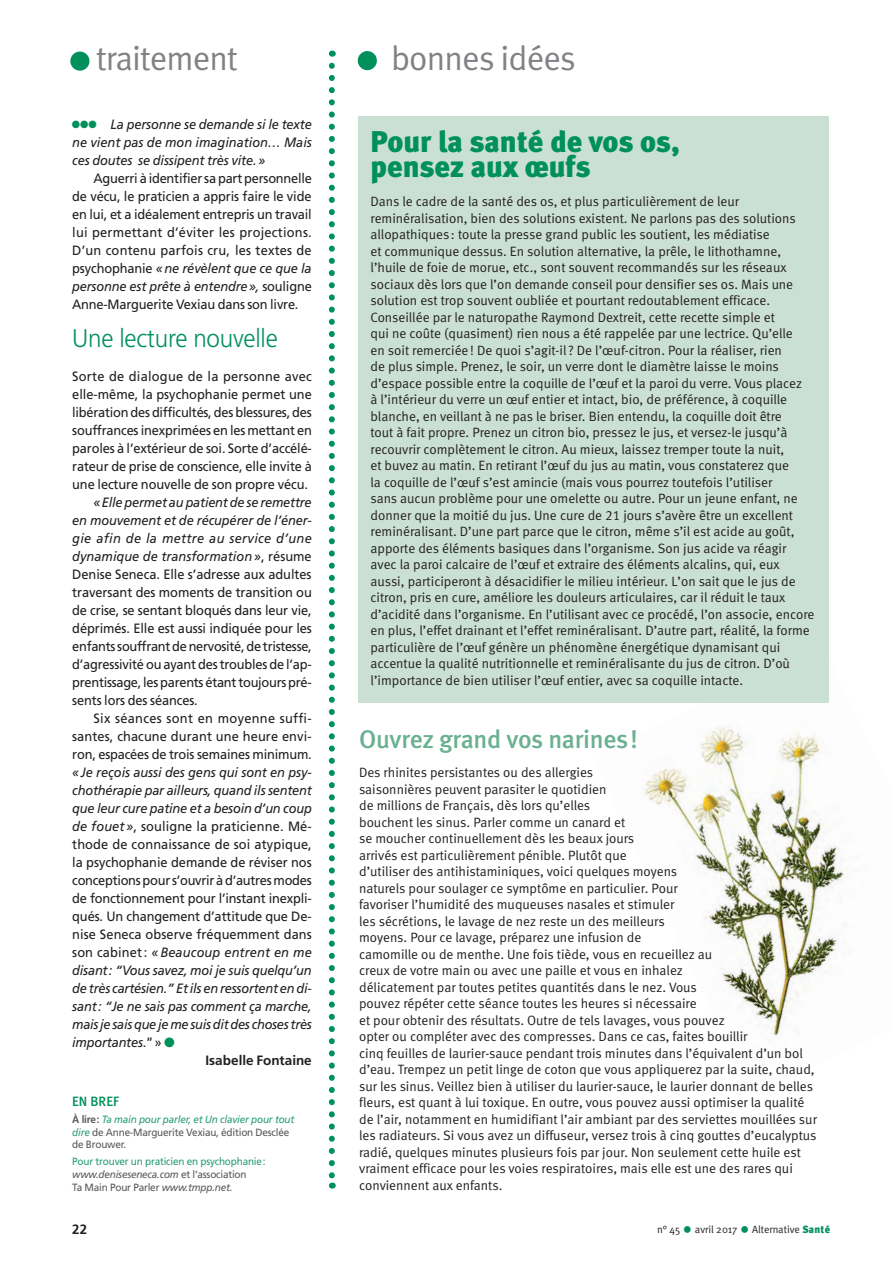
<style>
.page{position:relative;width:893px;height:1263px;background:#fff}
.page>*{position:absolute;margin:0;border:0;box-sizing:border-box;transform-origin:0 0}
.t1{font:34.05px "Meta Normal LF";letter-spacing:-.025em;color:#808285}
.t2{font:30px/25.5px "Meta Black LF";color:#00905c}
.t3{font:25.5px "Meta Medium LF";letter-spacing:-.01em;color:#6bb092}
.t4{font:300 25.5px "Frutiger";letter-spacing:-.01em;color:#00905c;scale:.95 1}
.t5{font:13.5px/16.5px "Meta Normal LF";color:#231f20}
.t6{font:13.5px/18px "Frutiger";letter-spacing:-.01em;color:#231f20;text-align:justify;scale:.95 1}
.t7{font:italic 13.5px/18px "Frutiger";letter-spacing:-.015em;color:#231f20;text-align:justify;scale:.95 1}
.t8{font:13.5px "Frutiger";letter-spacing:.01em;color:#231f20;scale:.95 1}
.t9{font:italic 13.5px "Frutiger";letter-spacing:.01em;color:#231f20;scale:.95 1}
.t10{font:700 13.5px "Frutiger";color:#231f20}
.t11{font:13.5px "Meta Medium LF";color:#00905c}
.t12{font:10.5px/12.8px "Frutiger";letter-spacing:-.02em;color:#299d76;scale:.95 1}
.t13{font:10.5px/12.8px "Frutiger";letter-spacing:-.02em;color:#57585a;scale:.95 1}
.t14{font:10.5px "Meta Normal";color:#231f20}
.t15{font:10.5px "Zapf Dingbats ITC";color:#00905c}
.s1{font-style:italic}
.s2{font-style:normal}
.s3{color:#00905c}
.s4{font-weight:700}
.s5{font-style:italic;color:#299d76}
.s6{font-style:italic;color:#57585a}
.s7{color:#57585a}
.s8{font-family:"Minion Pro";font-size:25.5px;color:#00905c}
.s9{font-family:"Meta";font-weight:900;color:#00905c}
</style>
<div class="page">
<div style="left:70px;top:52px;width:19px;height:19px;background:#00905c;border-radius:50%"></div>
<img style="left:643px;top:726px;width:203px;height:311px">
<div style="left:358px;top:51px;width:19px;height:19px;background:#00905c;border-radius:50%"></div>
<svg style="left:329px;top:66px;width:6px;height:1122px"></svg>
<div style="left:358px;top:116px;width:471px;height:587px;background:#cbe0d4"></div>
<h1 class="t1" style="left:96px;top:38px;width:143px">traitement</h1>
<p class="t7" style="left:72px;top:115px;width:254px;text-indent:38px">La personne se demande si le texte ne vient pas de mon imagination… Mais ces doutes se dissipent très vite.»</p>
<p class="t6" style="left:72px;top:169px;width:254px;text-indent:21px">Aguerri à identifier sa part personnelle de vécu, le praticien a appris faire le vide en lui, et a idéalement entrepris un travail lui permettant d’éviter les projections.<br>D’un contenu parfois cru, les textes de psychophanie <span class="s1">«ne révèlent que ce que la personne est prête à entendre»,</span> souligne Anne-Marguerite Vexiau dans son livre.</p>
<h3 class="t4" style="left:72px;top:324px;width:218px">Une lecture nouvelle</h3>
<p class="t6" style="left:72px;top:367px;width:254px">Sorte de dialogue de la personne avec elle-même, la psychophanie permet une libération des difficultés, des blessures, des souffrances inexprimées en les mettant en paroles à l’extérieur de soi. Sorte d’accélé&shy;rateur de prise de conscience, elle invite à une lecture nouvelle de son propre vécu.</p>
<p class="t6" style="left:72px;top:493px;width:254px;text-indent:21px"><span class="s1">«Elle permet au patient de se remettre en mouvement et de récupérer de l’éner&shy;gie afin de la mettre au service d’une dynamique de transformation»</span>, résume Denise Seneca. Elle s’adresse aux adultes traversant des moments de transition ou de crise, se sentant bloqués dans leur vie, déprimés. Elle est aussi indiquée pour les enfants souffrant de nervosité, de tristesse, d’agressivité ou ayant des troubles de l’ap&shy;prentissage, les parents étant toujours pré&shy;sents lors des séances.</p>
<p class="t6" style="left:72px;top:709px;width:254px;text-indent:21px">Six séances sont en moyenne suffi&shy;santes, chacune durant une heure envi&shy;ron, espacées de trois semaines minimum.</p>
<p class="t7" style="left:72px;top:763px;width:254px">«Je reçois aussi des gens qui sont en psy-</p>
<p class="t7" style="left:72px;top:781px;width:254px">chothérapie par ailleurs, quand ils sentent</p>
<p class="t7" style="left:72px;top:799px;width:254px">que leur cure patine et a besoin d’un coup</p>
<p class="t8" style="left:72px;top:818px;width:254px"><span class="s1">de fouet »</span>, souligne la praticienne. Mé-</p>
<p class="t8" style="left:72px;top:836px;width:254px">thode de connaissance de soi atypique,</p>
<p class="t6" style="left:72px;top:853px;width:254px">la psychophanie demande de réviser nos</p>
<p class="t6" style="left:72px;top:871px;width:254px">conceptions pour s’ouvrir à d’autres modes</p>
<p class="t6" style="left:72px;top:889px;width:254px">de fonctionnement pour l’instant inexpli-</p>
<p class="t6" style="left:72px;top:907px;width:254px">qués. Un changement d’attitude que De-</p>
<p class="t6" style="left:72px;top:925px;width:254px">nise Seneca observe fréquemment dans</p>
<p class="t9" style="left:72px;top:944px;width:254px"><span class="s2">son cabinet:</span> «Beaucoup entrent en me</p>
<p class="t7" style="left:72px;top:961px;width:254px">disant: “Vous savez, moi je suis quelqu’un</p>
<p class="t7" style="left:72px;top:979px;width:254px">de très cartésien.” Et ils en ressortent en di-</p>
<p class="t7" style="left:72px;top:997px;width:254px">sant: “Je ne sais pas comment ça marche,</p>
<p class="t7" style="left:72px;top:1015px;width:254px">mais je sais que je me suis dit des choses très</p>
<p class="t7" style="left:72px;top:1033px;width:109px">importantes<span class="s2">.”»</span> <span class="s3">●</span></p>
<p class="t10" style="left:205px;top:1052px;width:108px">Isabelle Fontaine</p>
<p class="t11" style="left:72px;top:1093px;width:48px">EN BREF</p>
<p class="t13" style="left:72px;top:1113px;width:235px"><span class="s4">À lire:</span> <span class="s5">Ta main pour parler, et Un clavier pour tout dire</span> de Anne-Marguerite Vexiau, édition Desclée de Brouwer.</p>
<p class="t12" style="left:72px;top:1155px;width:205px">Pour trouver un praticien en psychophanie: <span class="s6">www.deniseseneca.com</span> <span class="s7">et l’association<br>Ta Main Pour Parler</span> <span class="s6">www.tmpp.net.</span></p>
<p class="t15" style="left:72px;top:119px;width:26px">●●●</p>
<h1 class="t1" style="left:391px;top:38px;width:186px">bonnes idées</h1>
<h2 class="t2" style="left:370px;top:128px;width:311px">Pour la santé de vos os, pensez aux œufs</h2>
<p class="t5" style="left:370px;top:193px;width:445px">Dans le cadre de la santé des os, et plus particulièrement de leur reminéralisation, bien des solutions existent. Ne parlons pas des solutions allopathiques: toute la presse grand public les soutient, les médiatise<br>et communique dessus. En solution alternative, la prêle, le lithothamne, l’huile de foie de morue, etc., sont souvent recommandés sur les réseaux sociaux dès lors que l’on demande conseil pour densifier ses os. Mais une solution est trop souvent oubliée et pourtant redoutablement efficace.<br>Conseillée par le naturopathe Raymond Dextreit, cette recette simple et<br>qui ne coûte (quasiment) rien nous a été rappelée par une lectrice. Qu’elle<br>en soit remerciée! De quoi s’agit-il ? De l’œuf-citron. Pour la réaliser, rien<br>de plus simple. Prenez, le soir, un verre dont le diamètre laisse le moins d’espace possible entre la coquille de l’œuf et la paroi du verre. Vous placez<br>à l’intérieur du verre un œuf entier et intact, bio, de préférence, à coquille blanche, en veillant à ne pas le briser. Bien entendu, la coquille doit être<br>tout à fait propre. Prenez un citron bio, pressez le jus, et versez-le jusqu’à recouvrir complètement le citron. Au mieux, laissez tremper toute la nuit,<br>et buvez au matin. En retirant l’œuf du jus au matin, vous constaterez que<br>la coquille de l’œuf s’est amincie (mais vous pourrez toutefois l’utiliser<br>sans aucun problème pour une omelette ou autre. Pour un jeune enfant, ne donner que la moitié du jus. Une cure de 21 jours s’avère être un excellent reminéralisant. D’une part parce que le citron, même s’il est acide au goût, apporte des éléments basiques dans l’organisme. Son jus acide va réagir avec la paroi calcaire de l’œuf et extraire des éléments alcalins, qui, eux aussi, participeront à désacidifier le milieu intérieur. L’on sait que le jus de citron, pris en cure, améliore les douleurs articulaires, car il réduit le taux d’acidité dans l’organisme. En l’utilisant avec ce procédé, l’on associe, encore en plus, l’effet drainant et l’effet reminéralisant. D’autre part, réalité, la forme particulière de l’œuf génère un phénomène énergétique dynamisant qui accentue la qualité nutritionnelle et reminéralisante du jus de citron. D’où l’importance de bien utiliser l’œuf entier, avec sa coquille intacte.</p>
<h3 class="t3" style="left:359px;top:724px;width:280px">Ouvrez grand vos narines!</h3>
<p class="t5" style="left:359px;top:764px;width:459px">Des rhinites persistantes ou des allergies<br>saisonnières peuvent parasiter le quotidien<br>de millions de Français, dès lors qu’elles<br>bouchent les sinus. Parler comme un canard et<br>se moucher continuellement dès les beaux jours<br>arrivés est particulièrement pénible. Plutôt que<br>d’utiliser des antihistaminiques, voici quelques moyens<br>naturels pour soulager ce symptôme en particulier. Pour<br>favoriser l’humidité des muqueuses nasales et stimuler<br>les sécrétions, le lavage de nez reste un des meilleurs<br>moyens. Pour ce lavage, préparez une infusion de<br>camomille ou de menthe. Une fois tiède, vous en recueillez au<br>creux de votre main ou avec une paille et vous en inhalez<br>délicatement par toutes petites quantités dans le nez. Vous<br>pouvez répéter cette séance toutes les heures si nécessaire<br>et pour obtenir des résultats. Outre de tels lavages, vous pouvez<br>opter ou compléter avec des compresses. Dans ce cas, faites bouillir<br>cinq feuilles de laurier-sauce pendant trois minutes dans l’équivalent d’un bol d’eau. Trempez un petit linge de coton que vous appliquerez par la suite, chaud, sur les sinus. Veillez bien à utiliser du laurier-sauce, le laurier donnant de belles fleurs, est quant à lui toxique. En outre, vous pouvez aussi optimiser la qualité de l’air, notamment en humidifiant l’air ambiant par des serviettes mouillées sur les radiateurs. Si vous avez un diffuseur, versez trois à cinq gouttes d’eucalyptus radié, quelques minutes plusieurs fois par jour. Non seulement cette huile est vraiment efficace pour les voies respiratoires, mais elle est une des rares qui conviennent aux enfants.</p>
<p class="t10" style="left:72px;top:1221px;width:17px">22</p>
<p class="t14" style="left:657px;top:1223px;width:174px">n° 45 <span class="s8">•</span> avril 2017 <span class="s8">•</span> Alternative <span class="s9">Santé</span></p>
</div>
